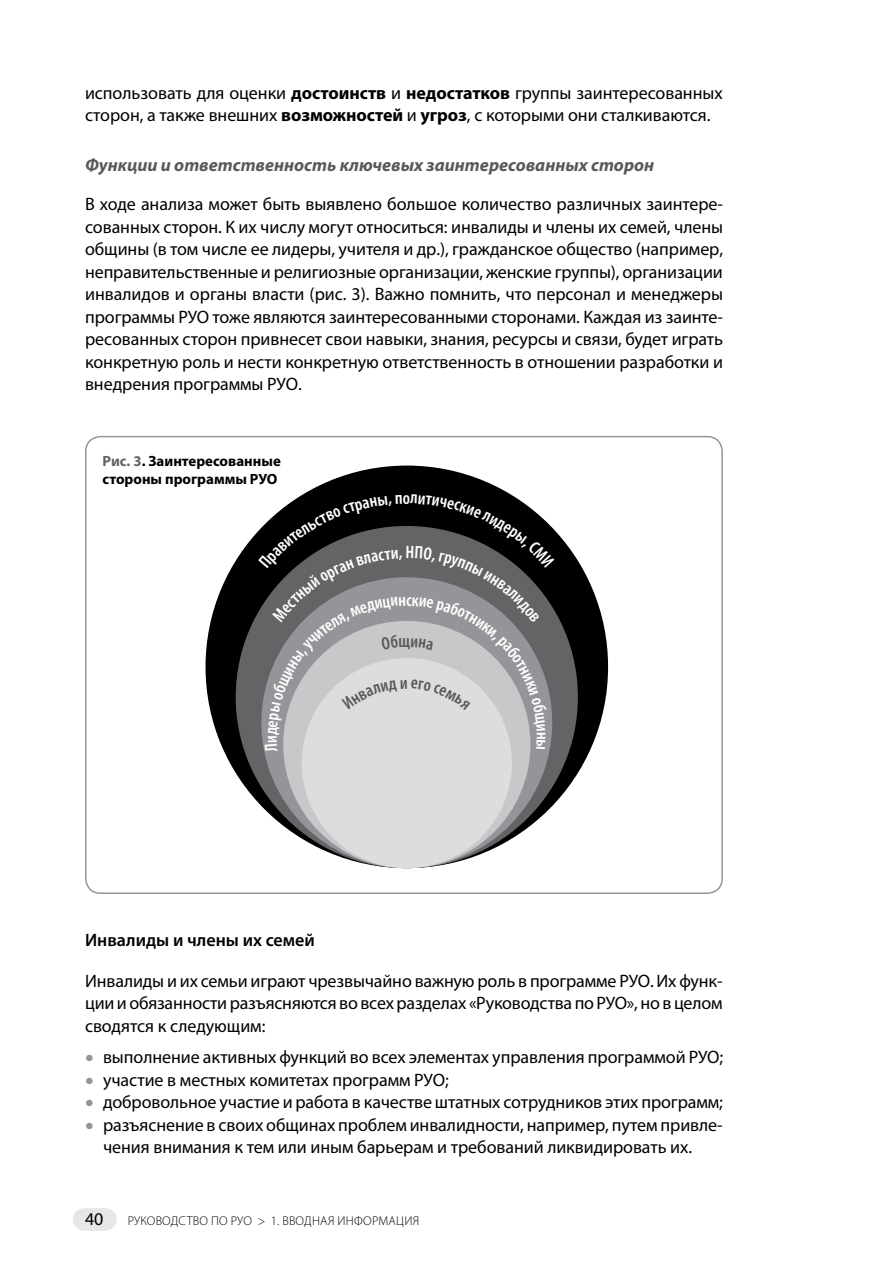
<style>
.page{position:relative;width:893px;height:1263px;background:#fff}
.page>*{position:absolute;margin:0;border:0;box-sizing:border-box;transform-origin:0 0}
.t1{font:18px/22.5px "Myriad Pro";letter-spacing:-.005em;color:#000}
.t2{font:italic 700 18px "Myriad Pro";color:#58595b}
.t3{font:600 18px "Myriad Pro";color:#000}
.t4{font:600 condensed 18px "Myriad Pro";color:#fff}
.t5{font:700 14.85px/17.9px "Myriad Pro";color:#000}
.t6{font:300 12.75px "Myriad Pro";letter-spacing:.02em;color:#000}
.s1{font-weight:700}
.s2{color:#636466}
.s3{font-size:30.75px;color:#939598}
</style>
<div class="page">
<div style="left:84px;top:1208px;width:21px;height:23px;background:#e6e7e8"></div>
<svg style="left:105px;top:1208px;width:1px;height:23px"></svg>
<div style="left:85px;top:436px;width:638px;height:458px;border:2px solid #939598;border-radius:15px"></div>
<div style="left:206px;top:465px;width:402px;height:403px;background:#000;border-radius:50%"></div>
<div style="left:236px;top:526px;width:342px;height:342px;background:#636466;border-radius:50%"></div>
<div style="left:261px;top:577px;width:291px;height:291px;background:#939598;border-radius:50%"></div>
<div style="left:283px;top:621px;width:247px;height:247px;background:#c7c8ca;border-radius:50%"></div>
<div style="left:302px;top:658px;width:210px;height:210px;background:#dcddde;border-radius:50%"></div>
<svg style="left:258px;top:495px;width:296px;height:257px"></svg>
<p class="t1" style="left:85px;top:81px;width:639px">использовать для оценки <span class="s1">достоинств</span> и <span class="s1">недостатков</span> группы заинтересованных сторон, а также внешних <span class="s1">возможностей</span> и <span class="s1">угроз</span>, с которыми они сталкиваются.</p>
<p class="t2" style="left:85px;top:154px;width:571px">Функции и ответственность ключевых заинтересованных сторон</p>
<p class="t1" style="left:85px;top:193px;width:640px;text-align:justify">В ходе анализа может быть выявлено большое количество различных заинтере&shy;сованных сторон. К их числу могут относиться: инвалиды и члены их семей, члены общины (в том числе ее лидеры, учителя и др.), гражданское общество (например, неправительственные и религиозные организации, женские группы), организации инвалидов и органы власти (рис. 3). Важно помнить, что персонал и менеджеры программы РУО тоже являются заинтересованными сторонами. Каждая из заинте&shy;ресованных сторон привнесет свои навыки, знания, ресурсы и связи, будет играть конкретную роль и нести конкретную ответственность в отношении разработки и внедрения программы РУО.</p>
<p class="t5" style="left:103px;top:452px;width:180px"><span class="s2">Рис. 3</span>. Заинтересованные стороны программы РУО</p>
<p class="t4" style="left:403px;top:486px;width:9px">о</p>
<p class="t3" style="left:85px;top:929px;width:231px">Инвалиды и члены их семей</p>
<p class="t1" style="left:85px;top:969px;width:639px;text-align:justify">Инвалиды и их семьи играют чрезвычайно важную роль в программе РУО. Их функ&shy;ции и обязанности разъясняются во всех разделах «Руководства по РУО», но в целом сводятся к следующим:</p>
<p class="t1" style="left:85px;top:1046px;width:640px"><span class="s3">•</span> выполнение активных функций во всех элементах управления программой РУО;</p>
<p class="t1" style="left:85px;top:1068px;width:365px"><span class="s3">•</span> участие в местных комитетах программ РУО;</p>
<p class="t1" style="left:85px;top:1091px;width:639px"><span class="s3">•</span> добровольное участие и работа в качестве штатных сотрудников этих программ;</p>
<p class="t1" style="left:103px;top:1113px;width:621px;text-indent:-18px"><span class="s3">•</span> разъяснение в своих общинах проблем инвалидности, например, путем привле&shy;чения внимания к тем или иным барьерам и требований ликвидировать их.</p>
<p class="t1" style="left:85px;top:1208px;width:20px">40</p>
<p class="t6" style="left:128px;top:1213px;width:293px">РУКОВОДСТВО ПО РУО &gt; 1. ВВОДНАЯ И НФОРМАЦИЯ</p>
</div>
